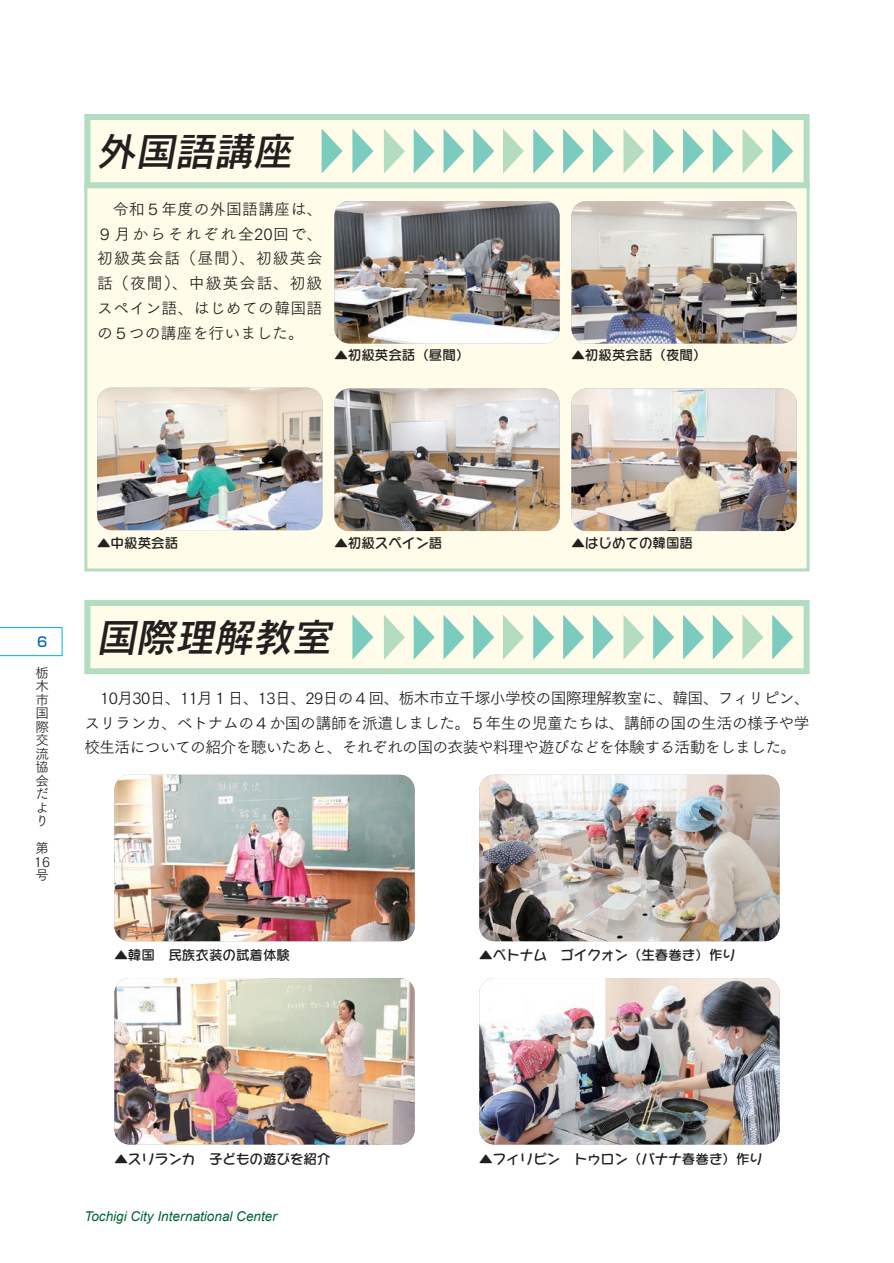
<style>
.page{position:relative;width:894px;height:1263px;background:#fff}
.page>*{position:absolute;margin:0;border:0;box-sizing:border-box;transform-origin:0 0}
.t1{font:italic 39px "Rodin NTLG Pro DB";color:#231f20}
.t2{font:15.75px/24.8px "Tsuku Go Pr 5 R";letter-spacing:-.015em;color:#231f20;text-align:justify}
.t3{font:13.5px "Seurat Capie Pro DB";color:#231f20}
.t4{font:italic 13.5px "Arial";color:#006436}
.t5{font:13.5px/13.5px "Tsuku Go Pr 5 R";color:#231f20}
.t6{font:500 13.5px "Shin Go Pro";color:#0166b3}
</style>
<div class="page">
<div style="left:84px;top:182px;width:725px;height:390px;background:#fffde9;border:3px solid #b3dcc0"></div>
<div style="left:84px;top:114px;width:725px;height:74px;background:#fffde9;border:6px solid #b3dcc0"></div>
<svg style="left:772px;top:129px;width:21px;height:45px"></svg>
<svg style="left:683px;top:129px;width:20px;height:45px"></svg>
<svg style="left:712px;top:129px;width:21px;height:45px"></svg>
<svg style="left:742px;top:129px;width:21px;height:45px"></svg>
<svg style="left:623px;top:129px;width:21px;height:45px"></svg>
<svg style="left:653px;top:129px;width:21px;height:45px"></svg>
<svg style="left:443px;top:129px;width:21px;height:45px"></svg>
<svg style="left:352px;top:129px;width:21px;height:45px"></svg>
<svg style="left:473px;top:129px;width:21px;height:45px"></svg>
<svg style="left:503px;top:129px;width:21px;height:45px"></svg>
<svg style="left:384px;top:129px;width:21px;height:45px"></svg>
<svg style="left:413px;top:129px;width:21px;height:45px"></svg>
<svg style="left:563px;top:129px;width:21px;height:45px"></svg>
<svg style="left:592px;top:129px;width:21px;height:45px"></svg>
<svg style="left:533px;top:129px;width:21px;height:45px"></svg>
<svg style="left:321px;top:129px;width:21px;height:45px"></svg>
<img style="left:97px;top:388px;width:225px;height:142px">
<img style="left:334px;top:201px;width:225px;height:143px">
<img style="left:571px;top:201px;width:225px;height:143px">
<img style="left:334px;top:389px;width:225px;height:142px">
<img style="left:571px;top:389px;width:225px;height:142px">
<img style="left:479px;top:775px;width:300px;height:166px">
<img style="left:479px;top:978px;width:300px;height:167px">
<img style="left:114px;top:775px;width:300px;height:166px">
<img style="left:114px;top:978px;width:300px;height:167px">
<div style="left:84px;top:600px;width:725px;height:74px;background:#fffde9;border:6px solid #b3dcc0"></div>
<svg style="left:772px;top:615px;width:21px;height:45px"></svg>
<svg style="left:683px;top:615px;width:20px;height:45px"></svg>
<svg style="left:712px;top:615px;width:21px;height:45px"></svg>
<svg style="left:742px;top:615px;width:21px;height:45px"></svg>
<svg style="left:623px;top:615px;width:21px;height:45px"></svg>
<svg style="left:653px;top:615px;width:21px;height:45px"></svg>
<svg style="left:443px;top:615px;width:21px;height:45px"></svg>
<svg style="left:352px;top:615px;width:21px;height:45px"></svg>
<svg style="left:473px;top:615px;width:21px;height:45px"></svg>
<svg style="left:503px;top:615px;width:21px;height:45px"></svg>
<svg style="left:384px;top:615px;width:21px;height:45px"></svg>
<svg style="left:413px;top:615px;width:21px;height:45px"></svg>
<svg style="left:563px;top:615px;width:21px;height:45px"></svg>
<svg style="left:592px;top:615px;width:21px;height:45px"></svg>
<svg style="left:533px;top:615px;width:21px;height:45px"></svg>
<svg style="left:0;top:627px;width:62px;height:29px"></svg>
<h1 class="t1" style="left:97px;top:125px;width:244px">外国語講座　</h1>
<p class="t2" style="left:97px;top:195px;width:227px;text-indent:16px">令和５年度の外国語講座は、９月からそれぞれ全20回で、初級英会話（昼間）、初級英会話（夜間）、中級英会話、初級スペイン語、はじめての韓国語の５つの講座を行いました。</p>
<p class="t3" style="left:334px;top:346px;width:137px">▲初級英会話（昼間）</p>
<p class="t3" style="left:571px;top:346px;width:136px">▲初級英会話（夜間）</p>
<p class="t6" style="left:37px;top:631px;width:12px">6</p>
<p class="t5" style="left:35px;top:665px;width:15px">栃木市国際交流協会だより</p>
<p class="t5" style="left:34px;top:840px;width:17px">第<br>16号</p>
<p class="t3" style="left:97px;top:534px;width:82px">▲中級英会話</p>
<p class="t3" style="left:334px;top:534px;width:109px">▲初級スペイン語</p>
<p class="t3" style="left:571px;top:534px;width:123px">▲はじめての韓国語</p>
<h1 class="t1" style="left:97px;top:611px;width:244px">国際理解教室</h1>
<p class="t2" style="left:84px;top:684px;width:726px;text-indent:16px">10月30日、11月１日、13日、29日の４回、栃木市立千塚小学校の国際理解教室に、韓国、フィリピン、スリランカ、ベトナムの４か国の講師を派遣しました。５年生の児童たちは、講師の国の生活の様子や学校生活についての紹介を聴いたあと、それぞれの国の衣装や料理や遊びなどを体験する活動をしました。</p>
<p class="t3" style="left:114px;top:946px;width:177px">▲韓国　民族衣装の試着体験</p>
<p class="t3" style="left:479px;top:946px;width:258px">▲ベトナム　ゴイクォン（生春巻き）作り</p>
<p class="t3" style="left:114px;top:1150px;width:217px">▲スリランカ　子どもの遊びを紹介</p>
<p class="t4" style="left:84px;top:1207px;width:194px">Tochigi City International Center</p>
<p class="t3" style="left:479px;top:1150px;width:285px">▲フィリピン　トゥロン（バナナ春巻き）作り</p>
</div>
